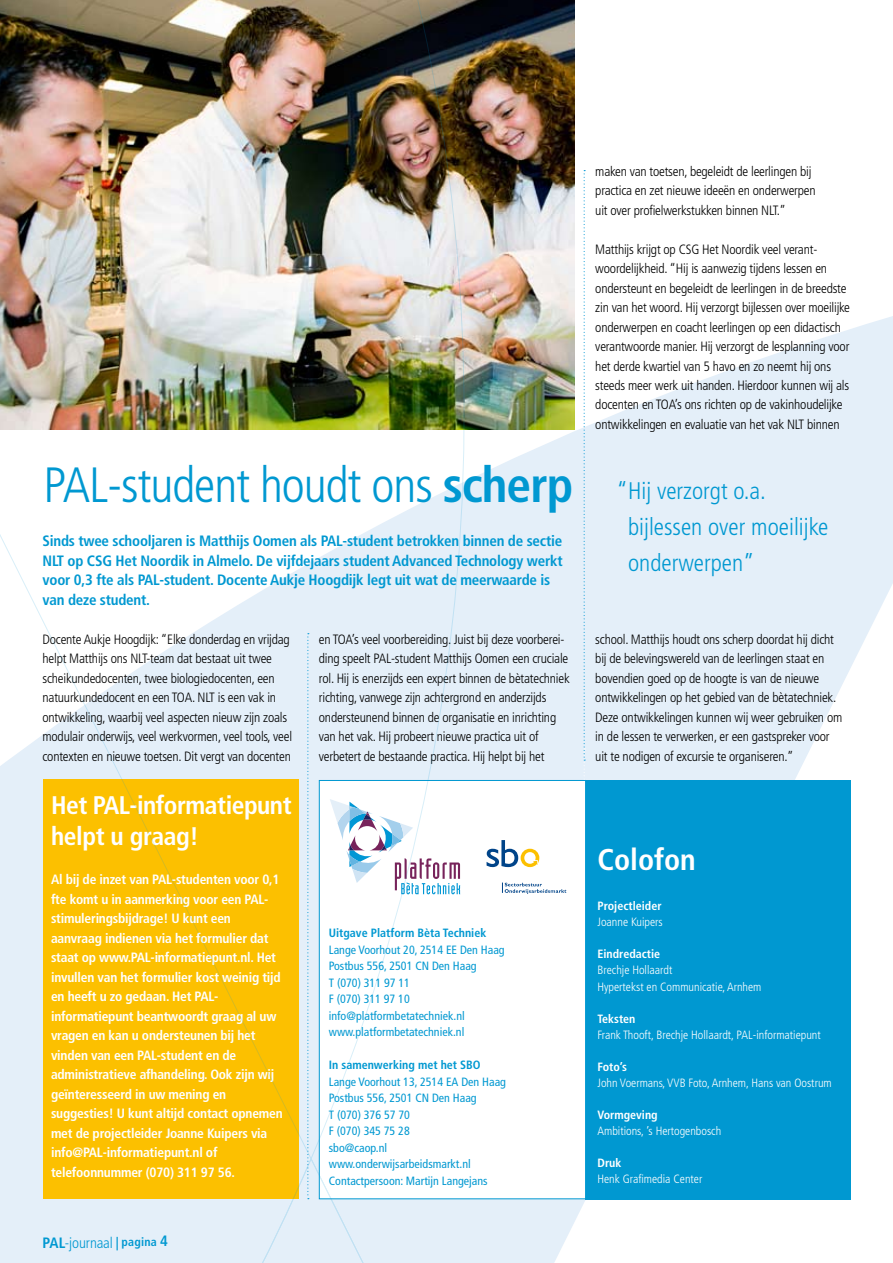
<style>
.page{position:relative;width:893px;height:1263px;background:#fff}
.page>*{position:absolute;margin:0;border:0;box-sizing:border-box;transform-origin:0 0}
.t1{font:300 condensed 49.5px "Frutiger";letter-spacing:-.02em;color:#0098d1}
.t2{font:700 condensed 30px "Frutiger";color:#fff}
.t3{font:700 condensed 25.5px/31.5px "Frutiger";letter-spacing:-.02em;color:#fff}
.t4{font:300 condensed 24px/36px "Frutiger";color:#0098d1}
.t5{font:700 condensed 15px/19.5px "Frutiger";letter-spacing:-.015em;color:#0098d1}
.t6{font:300 condensed 15px "Frutiger";letter-spacing:-.01em;color:#0098d1}
.t7{font:300 condensed 13.5px/19.5px "Frutiger";letter-spacing:-.015em;color:#000}
.t8{font:700 condensed 13.5px/19.5px "Frutiger";letter-spacing:-.015em;color:#fff}
.t9{font:condensed 12px/16.5px "Frutiger";color:#0098d1}
.t10{font:300 condensed 12px/16px "Frutiger";color:#fff}
.t11{font:700 condensed 12px "Frutiger";color:#fff}
.t12{font:700 condensed 12px "Frutiger";color:#0098d1}
.s1{font-weight:700}
.s2{font-size:24px}
.s3{font-weight:700;font-size:13.5px}
.s4{font-weight:700;font-size:12px}
</style>
<div class="page">
<img style="left:0;top:0;width:893px;height:1263px">
<svg style="left:0;top:1157px;width:498px;height:106px;background:#ebe7c6"></svg>
<p class="t7" style="left:595px;top:161px;width:222px">maken van toetsen, begeleidt de leerlingen bij practica en zet nieuwe ideeën en onderwerpen uit over profielwerkstukken binnen NLT.”</p>
<p class="t7" style="left:595px;top:239px;width:256px">Matthijs krijgt op CSG Het Noordik veel verant&shy;woordelijkheid. “Hij is aanwezig tijdens lessen en ondersteunt en begeleidt de leerlingen in de breedste zin van het woord. Hij verzorgt bijlessen over moeilijke onderwerpen en coacht leerlingen op een didactisch verantwoorde manier. Hij verzorgt de lesplanning voor het derde kwartiel van 5 havo en zo neemt hij ons steeds meer werk uit handen. Hierdoor kunnen wij als docenten en TOA’s ons richten op de vakinhoudelijke ontwikkelingen en evaluatie van het vak NLT binnen</p>
<h1 class="t1" style="left:44px;top:457px;width:724px">PAL-student houdt ons <span class="s1">scherp</span> <span class="s2">“Hij verzorgt o.a.</span></h1>
<h3 class="t4" style="left:628px;top:509px;width:202px">bijlessen over moeilijke onderwerpen”</h3>
<p class="t5" style="left:43px;top:531px;width:522px">Sinds twee schooljaren is Matthijs Oomen als PAL-student betrokken binnen de sectie NLT op CSG Het Noordik in Almelo. De vijfdejaars student Advanced Technology werkt voor 0,3 fte als PAL-student. Docente Aukje Hoogdijk legt uit wat de meerwaarde is van deze student.</p>
<p class="t7" style="left:319px;top:629px;width:252px">en TOA’s veel voorbereiding. Juist bij deze voorberei&shy;ding speelt PAL-student Matthijs Oomen een cruciale rol. Hij is enerzijds een expert binnen de bètatechniek richting, vanwege zijn achtergrond en anderzijds ondersteunend binnen de organisatie en inrichting van het vak. Hij probeert nieuwe practica uit of verbetert de bestaande practica. Hij helpt bij het</p>
<p class="t7" style="left:595px;top:629px;width:249px">school. Matthijs houdt ons scherp doordat hij dicht bij de belevingswereld van de leerlingen staat en bovendien goed op de hoogte is van de nieuwe ontwikkelingen op het gebied van de bètatechniek.<br>Deze ontwikkelingen kunnen wij weer gebruiken om in de lessen te verwerken, er een gastspreker voor uit te nodigen of excursie te organiseren.”</p>
<p class="t7" style="left:43px;top:629px;width:251px">Docente Aukje Hoogdijk: “Elke donderdag en vrijdag helpt Matthijs ons NLT-team dat bestaat uit twee scheikundedocenten, twee biologiedocenten, een natuurkundedocent en een TOA. NLT is een vak in ontwikkeling, waarbij veel aspecten nieuw zijn zoals modulair onderwijs, veel werkvormen, veel tools, veel contexten en nieuwe toetsen. Dit vergt van docenten</p>
<h3 class="t3" style="left:51px;top:789px;width:242px">Het PAL-informatiepunt helpt u graag!</h3>
<p class="t8" style="left:51px;top:870px;width:233px">Al bij de inzet van PAL-studenten voor 0,1 fte komt u in aanmerking voor een PAL&shy;stimuleringsbijdrage! U kunt een aanvraag indienen via het formulier dat staat op www.PAL-informatiepunt.nl. Het invullen van het formulier kost weinig tijd en heeft u zo gedaan. Het PAL&shy;informatiepunt beantwoordt graag al uw vragen en kan u ondersteunen bij het vinden van een PAL-student en de administratieve afhandeling. Ook zijn wij geïnteresseerd in uw mening en suggesties! U kunt altijd contact opnemen met de projectleider Joanne Kuipers via info@PAL-informatiepunt.nl of telefoonnummer (070) 311 97 56.</p>
<p class="t6" style="left:43px;top:1234px;width:127px"><span class="s1">PAL</span>-journaal <span class="s3">|</span> <span class="s4">pagina</span> <span class="s1">4</span></p>
<p class="t12" style="left:329px;top:926px;width:159px">Uitgave Platform Bèta Techniek</p>
<p class="t9" style="left:329px;top:941px;width:177px">Lange Voorhout 20, 2514 EE Den Haag<br>Postbus 556, 2501 CN Den Haag<br>T (070) 311 97 11<br>F (070) 311 97 10 info@platformbetatechniek.nl www.platformbetatechniek.nl</p>
<p class="t12" style="left:329px;top:1058px;width:153px">In samenwerking met het SBO</p>
<p class="t9" style="left:329px;top:1073px;width:179px">Lange Voorhout 13, 2514 EA Den Haag<br>Postbus 556, 2501 CN Den Haag<br>T (070) 376 57 70<br>F (070) 345 75 28<br>sbo@caop.nl www.onderwijsarbeidsmarkt.nl<br>Contactpersoon: Martijn Langejans</p>
<h2 class="t2" style="left:597px;top:841px;width:100px">Colofon</h2>
<p class="t11" style="left:597px;top:899px;width:66px">Projectleider</p>
<p class="t10" style="left:597px;top:914px;width:67px">Joanne Kuipers</p>
<p class="t11" style="left:597px;top:947px;width:64px">Eindredactie</p>
<p class="t10" style="left:597px;top:962px;width:166px">Brechje Hollaardt<br>Hypertekst en Communicatie, Arnhem</p>
<p class="t11" style="left:597px;top:1011px;width:40px">Teksten</p>
<p class="t10" style="left:597px;top:1027px;width:225px">Frank Thooft, Brechje Hollaardt, PAL-informatiepunt</p>
<p class="t11" style="left:597px;top:1059px;width:31px">Foto’s</p>
<p class="t10" style="left:597px;top:1075px;width:236px">John Voermans, VVB Foto, Arnhem, Hans van Oostrum</p>
<p class="t11" style="left:597px;top:1107px;width:62px">Vormgeving</p>
<p class="t10" style="left:597px;top:1123px;width:125px">Ambitions, ’s Hertogenbosch</p>
<p class="t11" style="left:597px;top:1156px;width:26px">Druk</p>
<p class="t10" style="left:597px;top:1171px;width:106px">Henk Grafimedia Center</p>
</div>
